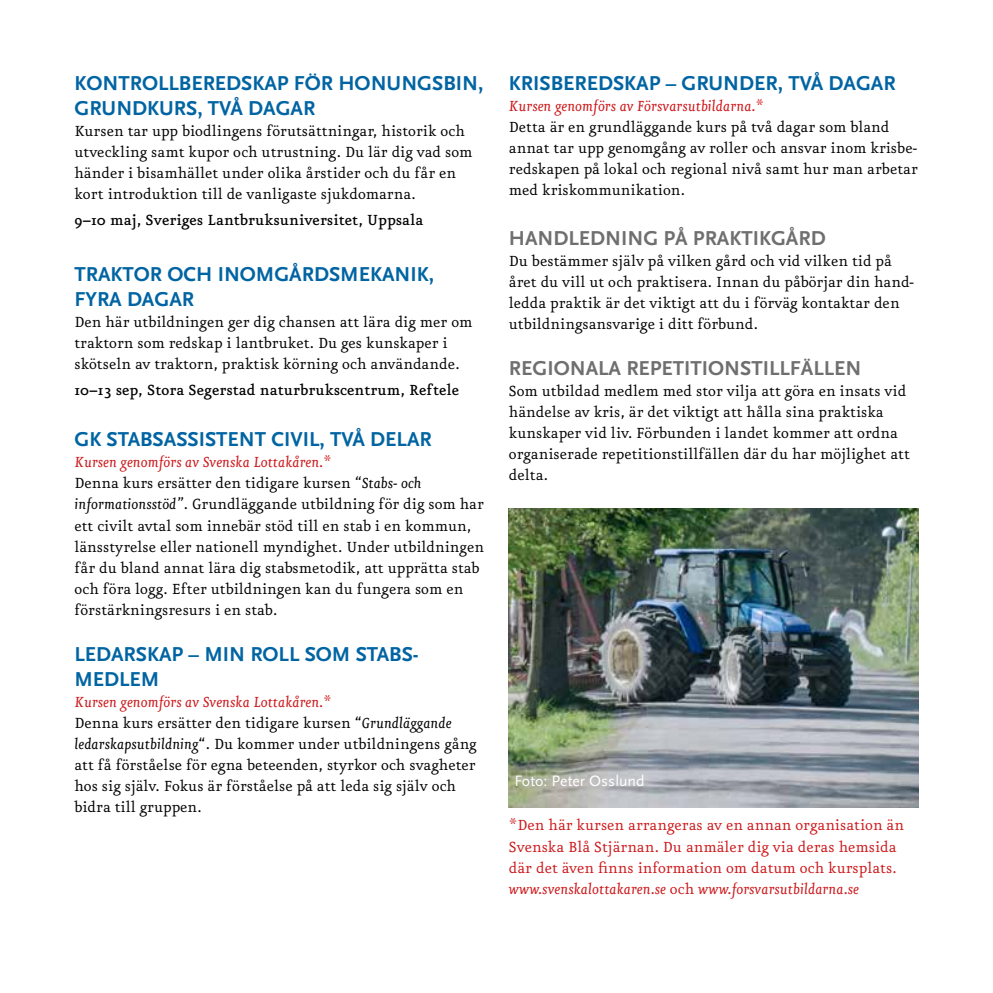
<style>
.page{position:relative;width:993px;height:993px;background:#fff}
.page>*{position:absolute;margin:0;border:0;box-sizing:border-box;transform-origin:0 0}
.t1{font:21px/25.2px "Scala Sans Bold LF";color:#0064a3}
.t2{font:21px "Scala Sans Bold LF";color:#706f6f}
.t3{font:17.5px/21px "Eureka";color:#000}
.t4{font:17.5px/21px "Eureka";color:#cd171a}
.t5{font:500 17.5px "Eureka";color:#000}
.t6{font:italic 17.5px "Eureka";color:#cd171a}
.t7{font:15.75px "Scala Sans";color:#fff}
.s1{font-style:italic;color:#cd171a}
.s2{font-style:italic}
</style>
<div class="page">
<img style="left:508px;top:508px;width:410px;height:299px">
<p class="t1" style="left:74px;top:71px;width:410px">KONTROLLBEREDSKAP FÖR HONUNGSBIN,<br>GRUNDKURS, TVÅ DAGAR</p>
<p class="t3" style="left:74px;top:120px;width:399px">Kursen tar upp biodlingens förutsättningar, historik och utveckling samt kupor och utrustning. Du lär dig vad som händer i bisamhället under olika årstider och du får en kort introduktion till de vanligaste sjukdomarna.</p>
<p class="t5" style="left:74px;top:210px;width:350px">9–10 maj, Sveriges Lantbruksuniversitet, Uppsala</p>
<p class="t1" style="left:74px;top:262px;width:361px">TRAKTOR OCH INOMGÅRDSMEKANIK,<br>FYRA DAGAR</p>
<p class="t3" style="left:74px;top:311px;width:399px">Den här utbildningen ger dig chansen att lära dig mer om traktorn som redskap i lantbruket. Du ges kunskaper i skötseln av traktorn, praktisk körning och användande.</p>
<p class="t5" style="left:74px;top:380px;width:386px">10–13 sep, Stora Segerstad naturbrukscentrum, Reftele</p>
<p class="t1" style="left:74px;top:427px;width:358px">GK STABSASSISTENT CIVIL, TVÅ DELAR</p>
<p class="t3" style="left:74px;top:451px;width:411px"><span class="s1">Kursen genomförs av Svenska Lottakåren.*<br></span>Denna kurs ersätter den tidigare kursen <span class="s2">“Stabs- och informationsstöd”</span>. Grundläggande utbildning för dig som har ett civilt avtal som innebär stöd till en stab i en kommun, länsstyrelse eller nationell myndighet. Under utbildningen får du bland annat lära dig stabsmetodik, att upprätta stab och föra logg. Efter utbildningen kan du fungera som en förstärkningsresurs i en stab.</p>
<p class="t1" style="left:74px;top:641px;width:345px">LEDARSKAP – MIN ROLL SOM STABS-<br>MEDLEM</p>
<p class="t3" style="left:74px;top:691px;width:403px"><span class="s1">Kursen genomförs av Svenska Lottakåren.*<br></span>Denna kurs ersätter den tidigare kursen “<span class="s2">Grundläggande ledarskapsutbildning</span>“. Du kommer under utbildningens gång att få förståelse för egna beteenden, styrkor och svagheter hos sig själv. Fokus är förståelse på att leda sig själv och bidra till gruppen.</p>
<p class="t1" style="left:508px;top:71px;width:388px">KRISBEREDSKAP – GRUNDER, TVÅ DAGAR</p>
<p class="t6" style="left:508px;top:95px;width:257px">Kursen genomförs av Försvarsutbildarna.*</p>
<p class="t3" style="left:508px;top:116px;width:410px">Detta är en grundläggande kurs på två dagar som bland annat tar upp genomgång av roller och ansvar inom krisbe&shy;redskapen på lokal och regional nivå samt hur man arbetar med kriskommunikation.</p>
<p class="t2" style="left:508px;top:227px;width:318px">HANDLEDNING PÅ PRAKTIKGÅRD</p>
<p class="t3" style="left:508px;top:250px;width:406px">Du bestämmer själv på vilken gård och vid vilken tid på året du vill ut och praktisera. Innan du påbörjar din hand&shy;ledda praktik är det viktigt att du i förväg kontaktar den utbildningsansvarige i ditt förbund.</p>
<p class="t2" style="left:508px;top:357px;width:354px">REGIONALA REPETITIONSTILLFÄLLEN</p>
<p class="t3" style="left:508px;top:380px;width:402px">Som utbildad medlem med stor vilja att göra en insats vid händelse av kris, är det viktigt att hålla sina praktiska kunskaper vid liv. Förbunden i landet kommer att ordna organiserade repetitionstillfällen där du har möjlighet att delta.</p>
<p class="t7" style="left:514px;top:772px;width:132px">Foto: Peter Osslund</p>
<p class="t4" style="left:508px;top:814px;width:396px">*Den här kursen arrangeras av en annan organisation än Svenska Blå Stjärnan. Du anmäler dig via deras hemsida där det även finns information om datum och kursplats. <span class="s2">www.svenskalottakaren.se</span> och <span class="s2">www.forsvarsutbildarna.se</span></p>
</div>
